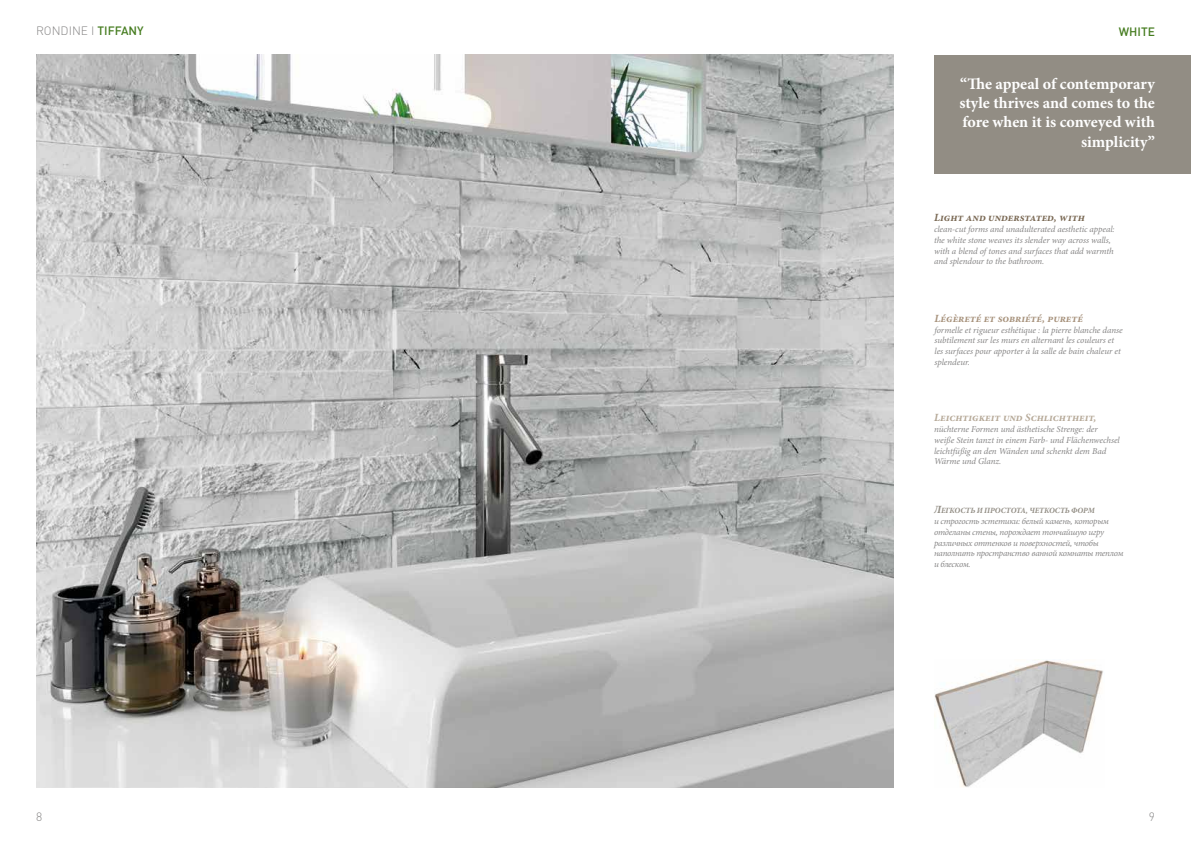
<style>
.page{position:relative;width:1191px;height:842px;background:#fff}
.page>*{position:absolute;margin:0;border:0;box-sizing:border-box;transform-origin:0 0}
.t1{font:700 16px/19.2px "Minion Pro";color:#fff;text-align:right}
.t2{font:300 12px "DIN";color:#878686}
.t3{font:500 12px "DIN";color:#457c1f}
.t4{font:italic 700 11px "Minion Pro";color:#b6a998}
.t5{font:italic 700 11px "Minion Pro";color:#a7927c}
.t6{font:italic 700 11px "Minion Pro";color:#796853}
.t7{font:italic 9px/10.8px "Minion Pro";letter-spacing:-.01em;color:#878686}
.t8{font:italic 9px/10.8px "Minion Pro";letter-spacing:-.03em;color:#878686}
.t9{font:italic 700 8px "Minion Pro";letter-spacing:-.015em;color:#928d84}
.s1{font-weight:500;color:#457c1f}
.s2{font-size:11px}
</style>
<div class="page">
<img style="left:36px;top:55px;width:857px;height:732px">
<div style="left:934px;top:55px;width:257px;height:119px;background:#928d84"></div>
<img style="left:934px;top:660px;width:169px;height:127px">
<h2 class="t2" style="left:36px;top:24px;width:109px">RONDINE I <span class="s1">TIFFANY</span></h2>
<h2 class="t3" style="left:1118px;top:24px;width:38px">WHITE</h2>
<h1 class="t1" style="left:959px;top:74px;width:197px">“The appeal of contemporary style thrives and comes to the fore when it is conveyed with simplicity”</h1>
<p class="t6" style="left:934px;top:210px;width:152px">Light and understated, with</p>
<p class="t7" style="left:934px;top:224px;width:182px">clean-cut forms and unadulterated aesthetic appeal: the white stone weaves its slender way across walls, with a blend of tones and surfaces that add warmth and splendour to the bathroom.</p>
<p class="t5" style="left:934px;top:311px;width:150px">Légèreté et sobriété, pureté</p>
<p class="t7" style="left:934px;top:324px;width:190px">formelle et rigueur esthétique : la pierre blanche danse subtilement sur les murs en alternant les couleurs et les surfaces pour apporter à la salle de bain chaleur et splendeur.</p>
<p class="t4" style="left:934px;top:410px;width:164px">Leichtigkeit und Schlichtheit,</p>
<p class="t7" style="left:934px;top:424px;width:187px">nüchterne Formen und ästhetische Strenge: der weiße Stein tanzt in einem Farb- und Flächenwechsel leichtfüßig an den Wänden und schenkt dem Bad Wärme und Glanz.</p>
<p class="t9" style="left:934px;top:505px;width:162px"><span class="s2">Л</span>ЕГКОСТЬ И ПРОСТОТА, ЧЕТКОСТЬ ФОРМ</p>
<p class="t8" style="left:934px;top:516px;width:191px">и строгость эстетики: белый камень, которым отделаны стены, порождает тончайшую игру различных оттенков и поверхностей, чтобы наполнить пространство ванной комнаты теплом и блеском.</p>
<h2 class="t2" style="left:36px;top:810px;width:8px">8</h2>
<h2 class="t2" style="left:1148px;top:810px;width:8px">9</h2>
</div>
